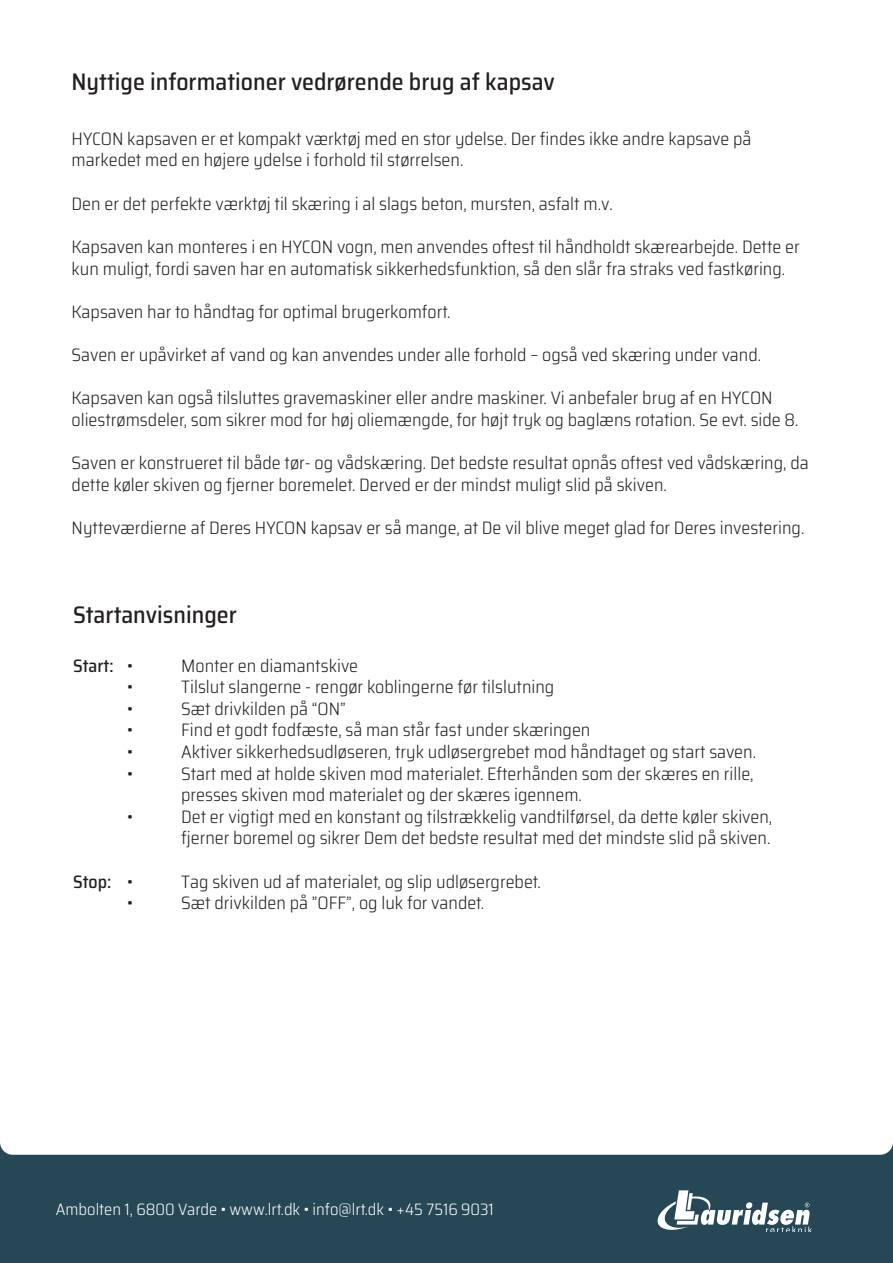
<style>
.page{position:relative;width:893px;height:1263px;background:#254756}
.page>*{position:absolute;margin:0;border:0;box-sizing:border-box;transform-origin:0 0}
.t1{font:500 semi-condensed 24px "Saira";color:#231f20}
.t2{font:300 semi-condensed 18px/21.6px "Saira";color:#231f20}
.t3{font:500 semi-condensed 18px "Saira";letter-spacing:-.005em;color:#231f20}
.t4{font:300 semi-condensed 16.5px "Saira";color:#fff}
.s1{font-weight:300}
</style>
<div class="page">
<div style="left:0;top:0;width:893px;height:1155px;background:#fff"></div>
<svg style="left:658px;top:1190px;width:154px;height:42px"></svg>
<p class="t1" style="left:71px;top:64px;width:485px">Nyttige informationer vedrørende brug af kapsav</p>
<p class="t2" style="left:72px;top:127px;width:681px">HYCON kapsaven er et kompakt værktøj med en stor ydelse. Der findes ikke andre kapsave på markedet med en højere ydelse i forhold til størrelsen.</p>
<p class="t2" style="left:72px;top:192px;width:543px">Den er det perfekte værktøj til skæring i al slags beton, mursten, asfalt m.v.</p>
<p class="t2" style="left:72px;top:235px;width:730px">Kapsaven kan monteres i en HYCON vogn, men anvendes oftest til håndholdt skærearbejde. Dette er kun muligt, fordi saven har en automatisk sikkerhedsfunktion, så den slår fra straks ved fastkøring.</p>
<p class="t2" style="left:72px;top:300px;width:380px">Kapsaven har to håndtag for optimal brugerkomfort.</p>
<p class="t2" style="left:72px;top:343px;width:691px">Saven er upåvirket af vand og kan anvendes under alle forhold – også ved skæring under vand.</p>
<p class="t2" style="left:72px;top:387px;width:728px">Kapsaven kan også tilsluttes gravemaskiner eller andre maskiner. Vi anbefaler brug af en HYCON oliestrømsdeler, som sikrer mod for høj oliemængde, for højt tryk og baglæns rotation. Se evt. side 8.</p>
<p class="t2" style="left:72px;top:451px;width:739px">Saven er konstrueret til både tør- og vådskæring. Det bedste resultat opnås oftest ved vådskæring, da dette køler skiven og fjerner boremelet. Derved er der mindst muligt slid på skiven.</p>
<p class="t2" style="left:72px;top:516px;width:734px">Nytteværdierne af Deres HYCON kapsav er så mange, at De vil blive meget glad for Deres investering.</p>
<p class="t1" style="left:73px;top:597px;width:165px">Startanvisninger</p>
<p class="t3" style="left:73px;top:652px;width:61px">Start: <span class="s1">•</span></p>
<p class="t2" style="left:181px;top:654px;width:178px">Monter en diamantskive</p>
<p class="t2" style="left:127px;top:676px;width:7px">•</p>
<p class="t2" style="left:181px;top:676px;width:375px">Tilslut slangerne - rengør koblingerne før tilslutning</p>
<p class="t2" style="left:127px;top:697px;width:7px">•</p>
<p class="t2" style="left:181px;top:697px;width:166px">Sæt drivkilden på “ON”</p>
<p class="t2" style="left:127px;top:719px;width:7px">•</p>
<p class="t2" style="left:181px;top:719px;width:411px">Find et godt fodfæste, så man står fast under skæringen</p>
<p class="t2" style="left:127px;top:740px;width:7px">•</p>
<p class="t2" style="left:181px;top:740px;width:576px">Aktiver sikkerhedsudløseren, tryk udløsergrebet mod håndtaget og start saven.</p>
<p class="t2" style="left:127px;top:762px;width:7px">•</p>
<p class="t2" style="left:181px;top:762px;width:574px">Start med at holde skiven mod materialet. Efterhånden som der skæres en rille, presses skiven mod materialet og der skæres igennem.</p>
<p class="t2" style="left:127px;top:805px;width:7px">•</p>
<p class="t2" style="left:181px;top:805px;width:593px">Det er vigtigt med en konstant og tilstrækkelig vandtilførsel, da dette køler skiven, fjerner boremel og sikrer Dem det bedste resultat med det mindste slid på skiven.</p>
<p class="t3" style="left:73px;top:868px;width:61px">Stop: <span class="s1">•</span></p>
<p class="t2" style="left:181px;top:870px;width:361px">Tag skiven ud af materialet, og slip udløsergrebet.</p>
<p class="t2" style="left:127px;top:892px;width:7px">•</p>
<p class="t2" style="left:181px;top:892px;width:305px">Sæt drivkilden på ”OFF”, og luk for vandet.</p>
<p class="t4" style="left:56px;top:1197px;width:439px">Ambolten 1, 6800 Varde • www.lrt.dk • info@lrt.dk • +45 7516 9031</p>
</div>
